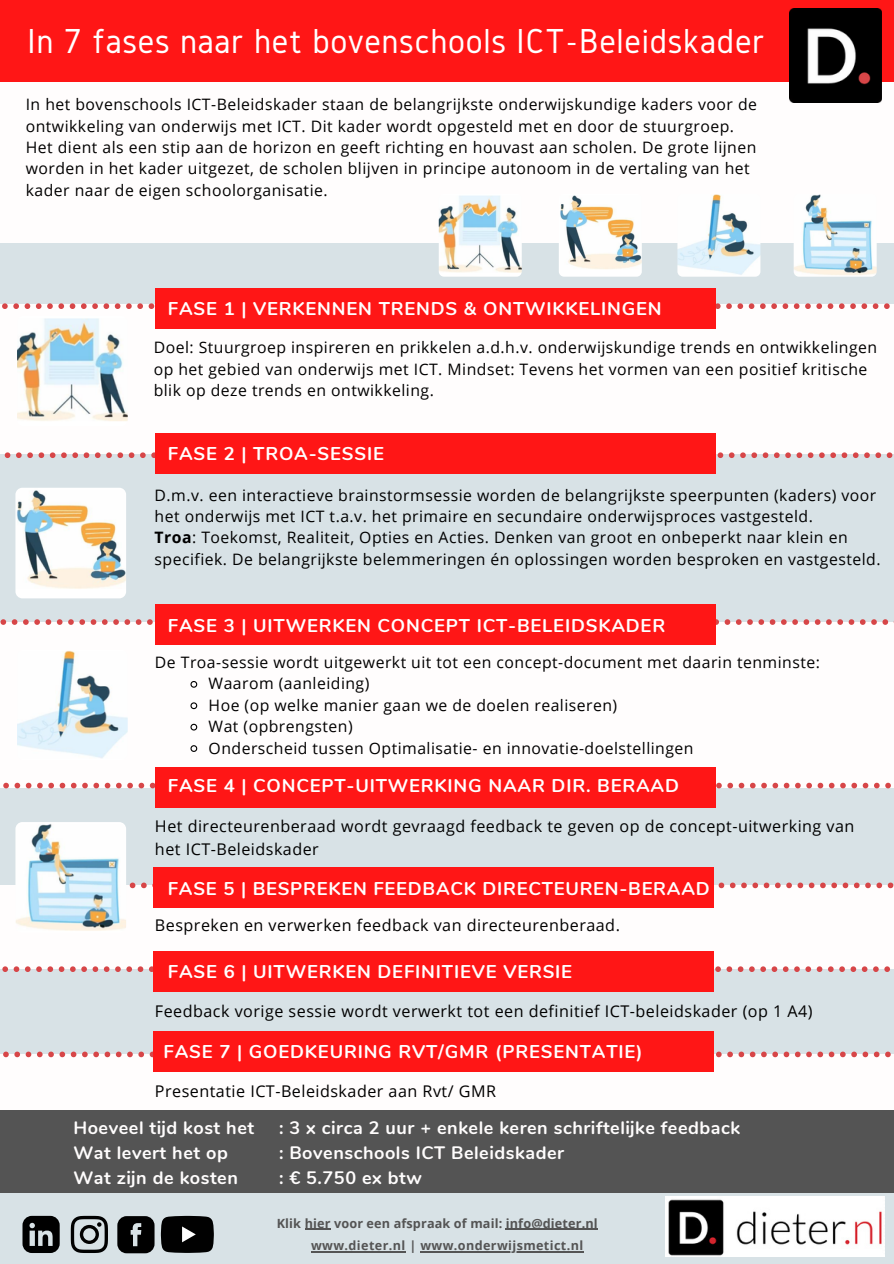
<style>
.page{position:relative;width:894px;height:1264px;background:#fff}
.page>*{position:absolute;margin:0;border:0;box-sizing:border-box;transform-origin:0 0}
.t1{font:36px "Gidole";letter-spacing:.02em;color:#fff}
.t2{font:700 18.45px "Nunito";letter-spacing:.045em;color:#fff}
.t3{font:700 18px "Nunito";letter-spacing:.03em;color:#fffdfd}
.t4{font:16.05px/22.5px "Open Sans";letter-spacing:.03em;color:#000}
.t5{font:15.75px/21.5px "Open Sans";letter-spacing:.03em;color:#000}
.t6{font:700 12.6px "Open Sans";letter-spacing:.01em;color:#545454}
.t7{font:700 12.6px "Open Sans";letter-spacing:.03em;color:#545454}
.s1{font-weight:700}
</style>
<div class="page">
<div style="left:0;top:0;width:893px;height:1263px;background:#d8e2e6"></div>
<div style="left:0;top:304px;width:893px;height:150px;background:#fffdfd"></div>
<div style="left:0;top:0;width:893px;height:243px;background:#fffdfd"></div>
<svg style="left:22px;top:1215px;width:38px;height:37px"></svg>
<svg style="left:161px;top:1215px;width:53px;height:37px;background:#1e1f20"></svg>
<svg style="left:71px;top:1215px;width:37px;height:37px"></svg>
<svg style="left:117px;top:1216px;width:37px;height:37px"></svg>
<div style="left:0;top:1px;width:893px;height:81px;background:#ff1616"></div>
<div style="left:0;top:622px;width:893px;height:165px;background:#fffdfd"></div>
<svg style="left:190px;top:681px;width:8px;height:7px"></svg>
<svg style="left:190px;top:702px;width:8px;height:8px"></svg>
<svg style="left:190px;top:723px;width:8px;height:8px"></svg>
<svg style="left:190px;top:745px;width:8px;height:7px"></svg>
<div style="left:0;top:885px;width:893px;height:83px;background:#fffdfd"></div>
<img style="left:665px;top:1196px;width:219px;height:60px">
<svg style="left:4px;top:452px;width:889px;height:6px"></svg>
<svg style="left:0;top:619px;width:889px;height:6px"></svg>
<svg style="left:0;top:782px;width:893px;height:6px"></svg>
<div style="left:0;top:1054px;width:893px;height:76px;background:#fffdfd"></div>
<div style="left:0;top:1110px;width:893px;height:82px;background:#545454"></div>
<img style="left:789px;top:9px;width:92px;height:93px">
<svg style="left:129px;top:882px;width:764px;height:6px"></svg>
<img style="left:17px;top:316px;width:111px;height:110px;border-radius:7px">
<div style="left:155px;top:433px;width:559px;height:41px;background:#ff1616"></div>
<div style="left:155px;top:604px;width:559px;height:40px;background:#ff1616"></div>
<div style="left:155px;top:767px;width:559px;height:40px;background:#ff1616"></div>
<div style="left:154px;top:867px;width:559px;height:41px;background:#ff1616"></div>
<img style="left:15px;top:488px;width:111px;height:110px;border-radius:7px">
<img style="left:17px;top:649px;width:111px;height:111px;border-radius:7px">
<svg style="left:2px;top:303px;width:888px;height:6px"></svg>
<div style="left:155px;top:288px;width:559px;height:41px;background:#ff1616"></div>
<hr style="left:311px;top:1250px;width:94px;height:2px;background:#545454">
<hr style="left:420px;top:1250px;width:163px;height:2px;background:#545454">
<svg style="left:305px;top:1228px;width:25px;height:1px"></svg>
<hr style="left:505px;top:1228px;width:92px;height:1px;background:#545454">
<svg style="left:0;top:966px;width:893px;height:6px"></svg>
<div style="left:154px;top:951px;width:559px;height:40px;background:#ff1616"></div>
<svg style="left:3px;top:1051px;width:888px;height:6px"></svg>
<div style="left:154px;top:1031px;width:559px;height:40px;background:#ff1616"></div>
<img style="left:15px;top:822px;width:111px;height:110px;border-radius:7px">
<img style="left:438px;top:194px;width:83px;height:83px;border-radius:5px">
<img style="left:558px;top:194px;width:83px;height:83px;border-radius:5px">
<img style="left:677px;top:194px;width:83px;height:83px;border-radius:5px">
<img style="left:793px;top:194px;width:83px;height:83px;border-radius:5px">
<p class="t1" style="left:28px;top:21px;width:738px">In 7 fases naar het bovenschools ICT-Beleidskader</p>
<p class="t5" style="left:26px;top:93px;width:732px">In het bovenschools ICT-Beleidskader staan de belangrijkste onderwijskundige kaders voor de ontwikkeling van onderwijs met ICT. Dit kader wordt opgesteld met en door de stuurgroep.<br>Het dient als een stip aan de horizon en geeft richting en houvast aan scholen. De grote lijnen worden in het kader uitgezet, de scholen blijven in principe autonoom in de vertaling van het kader naar de eigen schoolorganisatie.</p>
<p class="t2" style="left:168px;top:296px;width:495px">FASE 1 | VERKENNEN TRENDS &amp; ONTWIKKELINGEN</p>
<p class="t5" style="left:154px;top:336px;width:724px">Doel: Stuurgroep inspireren en prikkelen a.d.h.v. onderwijskundige trends en ontwikkelingen op het gebied van onderwijs met ICT. Mindset: Tevens het vormen van een positief kritische blik op deze trends en ontwikkeling.</p>
<p class="t2" style="left:168px;top:441px;width:218px">FASE 2 | TROA-SESSIE</p>
<p class="t5" style="left:154px;top:483px;width:722px">D.m.v. een interactieve brainstormsessie worden de belangrijkste speerpunten (kaders) voor het onderwijs met ICT t.a.v. het primaire en secundaire onderwijsproces vastgesteld.</p>
<p class="t5" style="left:154px;top:526px;width:727px"><span class="s1">Troa</span>: Toekomst, Realiteit, Opties en Acties. Denken van groot en onbeperkt naar klein en specifiek. De belangrijkste belemmeringen én oplossingen worden besproken en vastgesteld.</p>
<p class="t2" style="left:168px;top:613px;width:499px">FASE 3 | UITWERKEN CONCEPT ICT-BELEIDSKADER</p>
<p class="t5" style="left:155px;top:651px;width:666px">De Troa-sessie wordt uitgewerkt uit tot een concept-document met daarin tenminste:</p>
<p class="t5" style="left:208px;top:672px;width:162px">Waarom (aanleiding)</p>
<p class="t5" style="left:208px;top:694px;width:410px">Hoe (op welke manier gaan we de doelen realiseren)</p>
<p class="t5" style="left:208px;top:715px;width:145px">Wat (opbrengsten)</p>
<p class="t5" style="left:208px;top:736px;width:486px">Onderscheid tussen Optimalisatie- en innovatie-doelstellingen</p>
<p class="t2" style="left:168px;top:773px;width:512px">FASE 4 | CONCEPT-UITWERKING NAAR DIR. BERAAD</p>
<p class="t4" style="left:155px;top:814px;width:700px">Het directeurenberaad wordt gevraagd feedback te geven op de concept-uitwerking van het ICT-Beleidskader</p>
<p class="t2" style="left:168px;top:876px;width:543px">FASE 5 | BESPREKEN FEEDBACK DIRECTEUREN-BERAAD</p>
<p class="t4" style="left:155px;top:913px;width:466px">Bespreken en verwerken feedback van directeurenberaad.</p>
<p class="t2" style="left:168px;top:959px;width:406px">FASE 6 | UITWERKEN DEFINITIEVE VERSIE</p>
<p class="t4" style="left:155px;top:999px;width:659px">Feedback vorige sessie wordt verwerkt tot een definitief ICT-beleidskader (op 1 A4)</p>
<p class="t2" style="left:163px;top:1039px;width:480px">FASE 7 | GOEDKEURING RVT/GMR (PRESENTATIE)</p>
<p class="t4" style="left:155px;top:1079px;width:342px">Presentatie ICT-Beleidskader aan Rvt/ GMR</p>
<p class="t3" style="left:73px;top:1115px;width:182px">Hoeveel tijd kost het</p>
<p class="t3" style="left:73px;top:1140px;width:156px">Wat levert het op</p>
<p class="t3" style="left:73px;top:1165px;width:166px">Wat zij n de kosten</p>
<p class="t3" style="left:279px;top:1115px;width:462px">: 3 x circa 2 uur + enkele keren schriftelijke feedback</p>
<p class="t3" style="left:279px;top:1140px;width:286px">: Bovenschools ICT Beleidskader</p>
<p class="t3" style="left:279px;top:1165px;width:144px">: € 5.750 ex btw</p>
<p class="t6" style="left:277px;top:1214px;width:322px">Klik hier voor een afspraak of mail: info@dieter.nl</p>
<p class="t7" style="left:311px;top:1236px;width:273px">www.dieter.nl | www.onderwijsmetict.nl</p>
</div>
